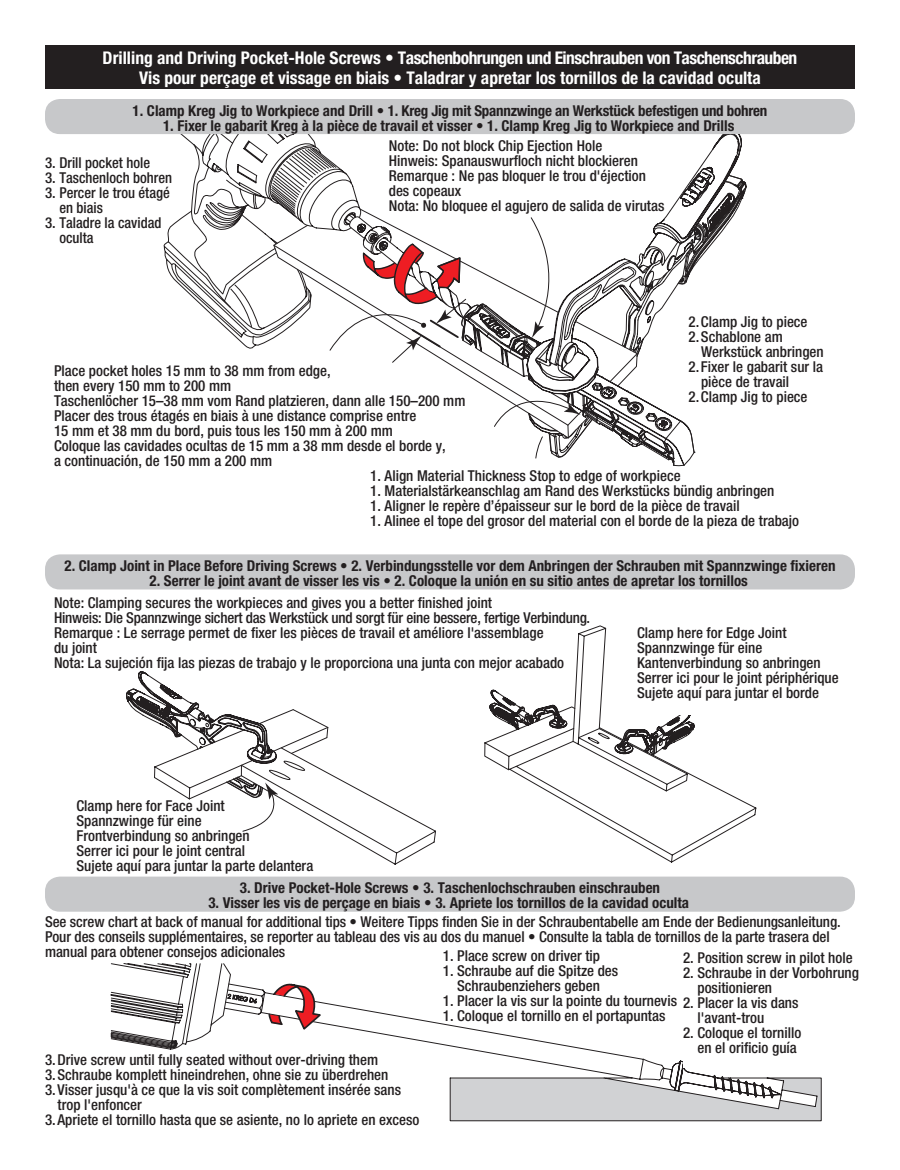
<style>
.page{position:relative;width:900px;height:1170px;background:#fff}
.page>*{position:absolute;margin:0;border:0;box-sizing:border-box;transform-origin:0 0}
.t1{font:700 condensed 17.5px "Helvetica Neue";letter-spacing:-.03em;color:#fff}
.t2{font:700 condensed 17.5px "Helvetica Neue";color:#fff}
.t3{font:500 condensed 15px/15px "Helvetica Neue";color:#231f20}
.t4{font:700 condensed 15px "Helvetica Neue";color:#231f20}
</style>
<div class="page">
<svg style="left:231px;top:984px;width:591px;height:138px"></svg>
<svg style="left:267px;top:983px;width:57px;height:49px"></svg>
<svg style="left:231px;top:1034px;width:553px;height:65px"></svg>
<svg style="left:110px;top:963px;width:121px;height:87px"></svg>
<div style="left:683px;top:951px;width:179px;height:116px;background:#fff"></div>
<svg style="left:164px;top:134px;width:165px;height:215px"></svg>
<svg style="left:695px;top:776px;width:61px;height:74px"></svg>
<svg style="left:126px;top:625px;width:569px;height:240px"></svg>
<div style="left:183px;top:561px;width:298px;height:90px;background:#fff"></div>
<div style="left:637px;top:626px;width:206px;height:89px;background:#fff"></div>
<div style="left:45px;top:45px;width:810px;height:44px;background:#231f20"></div>
<svg style="left:329px;top:134px;width:417px;height:332px"></svg>
<div style="left:392px;top:391px;width:30px;height:18px;background:#fff"></div>
<div style="left:45px;top:99px;width:810px;height:35px;background:#c7c8ca;border-radius:15px"></div>
<div style="left:45px;top:554px;width:810px;height:35px;background:#c7c8ca;border-radius:15px"></div>
<div style="left:45px;top:877px;width:810px;height:35px;background:#c7c8ca;border-radius:15px"></div>
<p class="t1" style="left:103px;top:47px;width:696px">Drilling and Driving Pocket-Hole Screws • Taschenbohrungen und Einschrauben von Taschenschrauben</p>
<p class="t2" style="left:139px;top:67px;width:623px">Vis pour perçage et vissage en biais • Taladrar y apretar los tornillos de la cavidad oculta</p>
<p class="t4" style="left:133px;top:101px;width:636px">1. Clamp Kreg Jig to Workpiece and Drill • 1. Kreg Jig mit Spannzwinge an Werkstück befestigen und bohren</p>
<p class="t4" style="left:163px;top:116px;width:573px">1. Fixer le gabarit Kreg à la pièce de travail et visser • 1. Clamp Kreg Jig to Workpiece and Drills</p>
<p class="t3" style="left:45px;top:155px;width:107px">3. Drill pocket hole</p>
<p class="t3" style="left:45px;top:170px;width:129px">3. Taschenloch bohren</p>
<p class="t3" style="left:59px;top:185px;width:112px;text-indent:-14px">3. Percer le trou étagé en biais</p>
<p class="t3" style="left:59px;top:215px;width:104px;text-indent:-14px">3. Taladre la cavidad oculta</p>
<p class="t3" style="left:389px;top:138px;width:215px">Note: Do not block Chip Ejection Hole</p>
<p class="t3" style="left:389px;top:153px;width:251px">Hinweis: Spanauswurfloch nicht blockieren</p>
<p class="t3" style="left:389px;top:168px;width:259px">Remarque : Ne pas bloquer le trou d'éjection des copeaux</p>
<p class="t3" style="left:389px;top:198px;width:277px">Nota: No bloquee el agujero de salida de virutas</p>
<p class="t3" style="left:688px;top:314px;width:121px">2.Clamp Jig to piece</p>
<p class="t3" style="left:701px;top:329px;width:124px;text-indent:-12px">2.Schablone am<br>Werkstück anbringen</p>
<p class="t3" style="left:701px;top:359px;width:124px;text-indent:-12px">2.Fixer le gabarit sur la pièce de travail</p>
<p class="t3" style="left:688px;top:389px;width:121px">2.Clamp Jig to piece</p>
<p class="t3" style="left:54px;top:363px;width:278px">Place pocket holes 15 mm to 38 mm from edge, then every 150 mm to 200 mm</p>
<p class="t3" style="left:54px;top:393px;width:413px">Taschenlöcher 15–38 mm vom Rand platzieren, dann alle 150–200 mm</p>
<p class="t3" style="left:54px;top:408px;width:364px">Placer des trous étagés en biais à une distance comprise entre<br>15 mm et 38 mm du bord, puis tous les 150 mm à 200 mm</p>
<p class="t3" style="left:54px;top:438px;width:393px">Coloque las cavidades ocultas de 15 mm a 38 mm desde el borde y, a continuación, de 150 mm a 200 mm</p>
<p class="t3" style="left:370px;top:468px;width:312px">1. Align Material Thickness Stop to edge of workpiece</p>
<p class="t3" style="left:370px;top:483px;width:406px">1. Materialstärkeanschlag am Rand des Werkstücks bündig anbringen</p>
<p class="t3" style="left:370px;top:498px;width:371px">1. Aligner le repère d’épaisseur sur le bord de la pièce de travail</p>
<p class="t3" style="left:370px;top:513px;width:430px">1. Alinee el tope del grosor del material con el borde de la pieza de trabajo</p>
<p class="t4" style="left:64px;top:557px;width:773px">2. Clamp Joint in Place Before Driving Screws • 2. Verbindungsstelle vor dem Anbringen der Schrauben mit Spannzwinge fixieren</p>
<p class="t4" style="left:150px;top:572px;width:600px">2. Serrer le joint avant de visser les vis • 2. Coloque la unión en su sitio antes de apretar los tornillos</p>
<p class="t3" style="left:54px;top:595px;width:440px">Note: Clamping secures the workpieces and gives you a better finished joint</p>
<p class="t3" style="left:54px;top:610px;width:538px">Hinweis: Die Spannzwinge sichert das Werkstück und sorgt für eine bessere, fertige Verbindung.</p>
<p class="t3" style="left:54px;top:625px;width:491px">Remarque : Le serrage permet de fixer les pièces de travail et améliore l'assemblage du joint</p>
<p class="t3" style="left:54px;top:655px;width:512px">Nota: La sujeción fija las piezas de trabajo y le proporciona una junta con mejor acabado</p>
<p class="t3" style="left:77px;top:798px;width:150px">Clamp here for Face Joint</p>
<p class="t3" style="left:77px;top:813px;width:175px">Spannzwinge für eine<br>Frontverbindung so anbringen</p>
<p class="t3" style="left:77px;top:843px;width:170px">Serrer ici pour le joint central</p>
<p class="t3" style="left:77px;top:858px;width:238px">Sujete aquí para juntar la parte delantera</p>
<p class="t3" style="left:637px;top:625px;width:151px">Clamp here for Edge Joint</p>
<p class="t3" style="left:637px;top:640px;width:185px">Spannzwinge für eine<br>Kantenverbindung so anbringen</p>
<p class="t3" style="left:637px;top:670px;width:203px">Serrer ici pour le joint périphérique</p>
<p class="t3" style="left:637px;top:685px;width:183px">Sujete aquí para juntar el borde</p>
<p class="t4" style="left:240px;top:879px;width:422px">3. Drive Pocket-Hole Screws • 3. Taschenlochschrauben einschrauben</p>
<p class="t4" style="left:208px;top:894px;width:482px">3. Visser les vis de perçage en biais • 3. Apriete los tornillos de la cavidad oculta</p>
<p class="t3" style="left:45px;top:914px;width:797px">See screw chart at back of manual for additional tips • Weitere Tipps finden Sie in der Schraubentabelle am Ende der Bedienungsanleitung.</p>
<p class="t3" style="left:45px;top:929px;width:786px">Pour des conseils supplémentaires, se reporter au tableau des vis au dos du manuel • Consulte la tabla de tornillos de la parte trasera del manual para obtener consejos adicionales</p>
<p class="t3" style="left:443px;top:948px;width:159px">1. Place screw on driver tip</p>
<p class="t3" style="left:443px;top:963px;width:177px;text-align:center">1. Schraube auf die Spitze des<br>Schraubenziehers geben</p>
<p class="t3" style="left:443px;top:1008px;width:224px">1. Coloque el tornillo en el portapuntas</p>
<p class="t3" style="left:683px;top:950px;width:171px">2. Position screw in pilot hole</p>
<p class="t3" style="left:697px;top:965px;width:163px;text-indent:-14px">2. Schraube in der Vorbohrung positionieren</p>
<p class="t3" style="left:697px;top:993px;width:103px;line-height:16.2px;text-indent:-255px">1. Placer la vis sur la pointe du tournevis 2. Placer la vis dans l'avant-trou</p>
<p class="t3" style="left:683px;top:1025px;width:120px;text-align:right">2. Coloque el tornillo en el orificio guía</p>
<p class="t3" style="left:45px;top:1052px;width:335px">3.Drive screw until fully seated without over-driving them</p>
<p class="t3" style="left:45px;top:1067px;width:345px">3.Schraube komplett hineindrehen, ohne sie zu überdrehen</p>
<p class="t3" style="left:58px;top:1082px;width:345px;text-indent:-12px">3.Visser jusqu'à ce que la vis soit complètement insérée sans trop l'enfoncer</p>
<p class="t3" style="left:45px;top:1112px;width:376px">3.Apriete el tornillo hasta que se asiente, no lo apriete en exceso</p>
</div>
